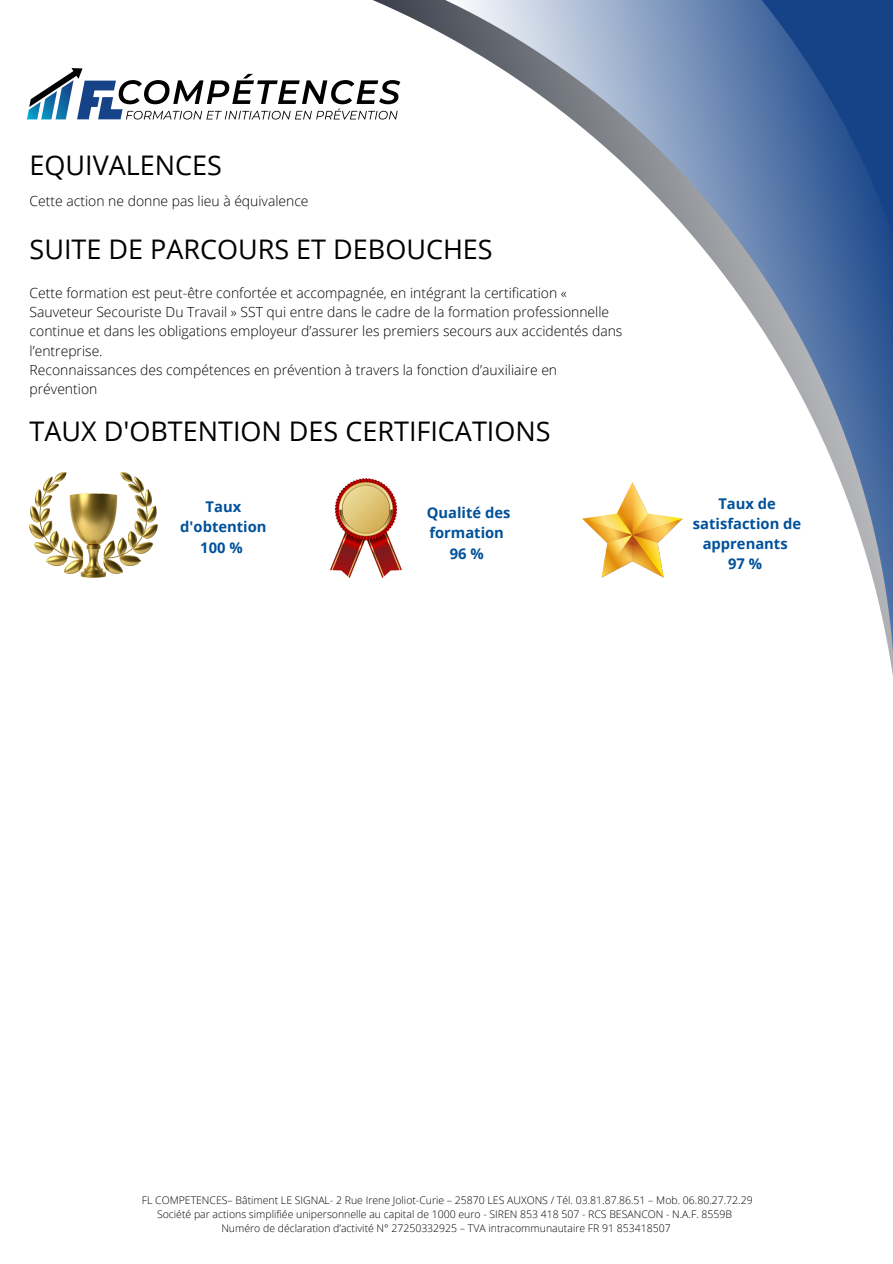
<style>
.page{position:relative;width:893px;height:1264px;background:#fff}
.page>*{position:absolute;margin:0;border:0;box-sizing:border-box;transform-origin:0 0}
.t1{font:27px "Open Sans";color:#000}
.t2{font:700 14.7px/20.2px "Open Sans";color:#01519b;text-align:center}
.t3{font:300 13.95px/19px "Open Sans";color:#000}
.t4{font:300 10.5px "Open Sans";color:#000}
</style>
<div class="page">
<img style="left:330px;top:487px;width:15px;height:87px">
<img style="left:30px;top:472px;width:128px;height:105px">
<svg style="left:345px;top:0;width:100px;height:578px"></svg>
<svg style="left:445px;top:0;width:447px;height:669px"></svg>
<svg style="left:27px;top:68px;width:373px;height:51px"></svg>
<p class="t1" style="left:30px;top:146px;width:194px">EQUIVALENCES</p>
<p class="t3" style="left:30px;top:191px;width:280px">Cette action ne donne pas lieu à équivalence</p>
<p class="t1" style="left:30px;top:230px;width:464px">SUITE DE PARCOURS ET DEBOUCHES</p>
<p class="t3" style="left:30px;top:283px;width:594px">Cette formation est peut-être confortée et accompagnée, en intégrant la certification « Sauveteur Secouriste Du Travail » SST qui entre dans le cadre de la formation professionnelle continue et dans les obligations employeur d’assurer les premiers secours aux accidentés dans l’entreprise.</p>
<p class="t3" style="left:30px;top:360px;width:529px">Reconnaissances des compétences en prévention à travers la fonction d’auxiliaire en prévention</p>
<p class="t1" style="left:30px;top:412px;width:522px">TAUX D'OBTENTION DES CERTIFICATIONS</p>
<p class="t2" style="left:180px;top:496px;width:88px">Taux d'obtention</p>
<p class="t2" style="left:200px;top:536px;width:44px">100 %</p>
<p class="t2" style="left:427px;top:502px;width:85px;text-align:left">Qualité des formation</p>
<p class="t2" style="left:449px;top:542px;width:35px">96 %</p>
<p class="t2" style="left:693px;top:493px;width:110px">Taux de satisfaction de apprenants</p>
<p class="t2" style="left:728px;top:553px;width:35px">97 %</p>
<p class="t4" style="left:142px;top:1193px;width:612px">FL COMPETENCES– Bâtiment LE SIGNAL- 2 Rue Irene Joliot-Curie – 25870 LES AUXONS / Tél. 03.81.87.86.51 – Mob. 06.80.27.72.29</p>
<p class="t4" style="left:157px;top:1207px;width:576px">Société par actions simplifiée unipersonnelle au capital de 1000 euro - SIREN 853 418 507 - RCS BESANCON - N.A.F. 8559B</p>
<p class="t4" style="left:221px;top:1221px;width:451px">Numéro de déclaration d’activité N° 27250332925 – TVA intracommunautaire FR 91 853418507</p>
</div>
